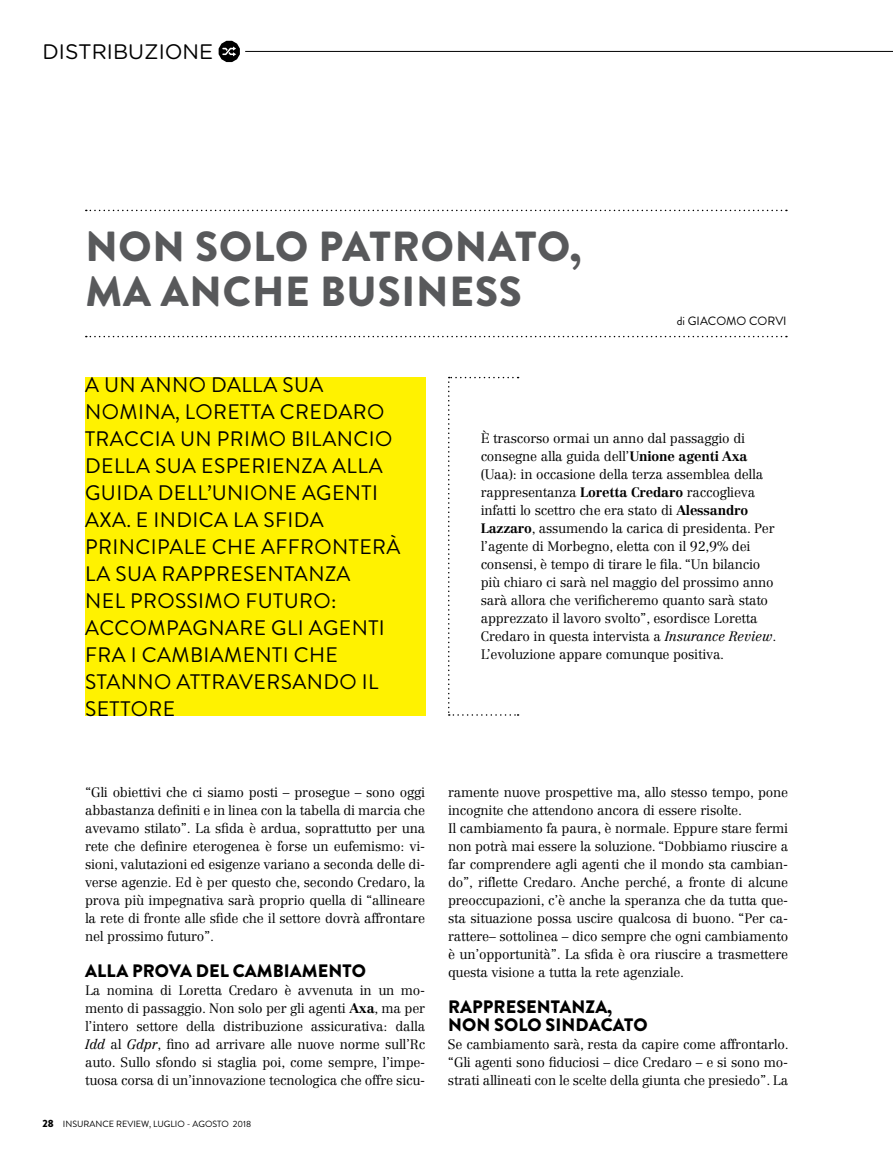
<style>
.page{position:relative;width:893px;height:1170px;background:#fff}
.page>*{position:absolute;margin:0;border:0;box-sizing:border-box;transform-origin:0 0}
.t1{font:900 42px/45px "Brandon Grotesque";letter-spacing:.02em;color:#58595b}
.t2{font:21px/27px "Brandon Grotesque";letter-spacing:.02em;color:#000}
.t3{font:21px "Gotham Rounded";color:#000}
.t4{font:900 18px/18px "Brandon Grotesque";letter-spacing:.005em;color:#000}
.t5{font:300 13.5px/18px "Centennial LT Std";letter-spacing:-.015em;color:#000;text-align:justify}
.t6{font:12px "Brandon Grotesque";color:#000}
.t7{font:9px "Brandon Grotesque";color:#000}
.s1{font-weight:700}
.s2{font-style:italic}
.s3{font-weight:900;font-size:10.5px}
</style>
<div class="page">
<svg style="left:219px;top:41px;width:21px;height:21px"></svg>
<div style="left:85px;top:377px;width:340px;height:338px;background:#fff200"></div>
<svg style="left:86px;top:336px;width:701px;height:1px"></svg>
<svg style="left:86px;top:210px;width:701px;height:1px"></svg>
<svg style="left:448px;top:377px;width:71px;height:338px"></svg>
<hr style="left:245px;top:51px;width:648px;height:1px;background:#000">
<h2 class="t3" style="left:43px;top:37px;width:172px">DISTRIBUZIONE</h2>
<h1 class="t1" style="left:85px;top:225px;width:498px">NON SOLO PATRONATO,<br>MA ANCHE BUSINESS</h1>
<p class="t6" style="left:677px;top:313px;width:111px">di GIACOMO CORVI</p>
<p class="t2" style="left:85px;top:371px;width:317px">A UN ANNO DALLA SUA<br>NOMINA, LORETTA CREDARO<br>TRACCIA UN PRIMO BILANCIO<br>DELLA SUA ESPERIENZA ALLA<br>GUIDA DELL’UNIONE AGENTI<br>AXA. E INDICA LA SFIDA<br>PRINCIPALE CHE AFFRONTERÀ<br>LA SUA RAPPRESENTANZA<br>NEL PROSSIMO FUTURO:<br>ACCOMPAGNARE GLI AGENTI<br>FRA I CAMBIAMENTI CHE<br>STANNO ATTRAVERSANDO IL<br>SETTORE</p>
<p class="t5" style="left:481px;top:429px;width:297px;text-align:left">È trascorso ormai un anno dal passaggio di consegne alla guida dell’<span class="s1">Unione agenti Axa </span>(Uaa): in occasione della terza assemblea della rappresentanza <span class="s1">Loretta Credaro</span> raccoglieva infatti lo scettro che era stato di <span class="s1">Alessandro Lazzaro</span>, assumendo la carica di presidenta. Per l’agente di Morbegno, eletta con il 92,9% dei consensi, è tempo di tirare le fila. “Un bilancio più chiaro ci sarà nel maggio del prossimo anno sarà allora che verificheremo quanto sarà stato apprezzato il lavoro svolto”, esordisce Loretta Credaro in questa intervista a <span class="s2">Insurance Review</span>.<br>L’evoluzione appare comunque positiva.</p>
<p class="t5" style="left:85px;top:782px;width:342px">“Gli obiettivi che ci siamo posti – prosegue – sono oggi abbastanza definiti e in linea con la tabella di marcia che avevamo stilato”. La sfida è ardua, soprattutto per una rete che definire eterogenea è forse un eufemismo: vi&shy;sioni, valutazioni ed esigenze variano a seconda delle di&shy;verse agenzie. Ed è per questo che, secondo Credaro, la prova più impegnativa sarà proprio quella di “allineare la rete di fronte alle sfide che il settore dovrà affrontare nel prossimo futuro”.</p>
<h3 class="t4" style="left:85px;top:961px;width:282px">ALLA PROVA DEL CAMBIAMENTO</h3>
<p class="t5" style="left:85px;top:981px;width:342px">La nomina di Loretta Credaro è avvenuta in un mo&shy;mento di passaggio. Non solo per gli agenti <span class="s1">Axa</span>, ma per l’intero settore della distribuzione assicurativa: dalla <span class="s2">Idd</span> al <span class="s2">Gdpr</span>, fino ad arrivare alle nuove norme sull’Rc auto. Sullo sfondo si staglia poi, come sempre, l’impe&shy;tuosa corsa di un’innovazione tecnologica che offre sicu-</p>
<p class="t7" style="left:43px;top:1117px;width:210px"><span class="s3">28</span> INSURANCE REVIEW, LUGLIO - AGOSTO 2018</p>
<p class="t5" style="left:448px;top:783px;width:342px;text-align:left">ramente nuove prospettive ma, allo stesso tempo, pone incognite che attendono ancora di essere risolte.<br>Il cambiamento fa paura, è normale. Eppure stare fermi non potrà mai essere la soluzione. “Dobbiamo riuscire a far comprendere agli agenti che il mondo sta cambian&shy;do”, riflette Credaro. Anche perché, a fronte di alcune preoccupazioni, c’è anche la speranza che da tutta que&shy;sta situazione possa uscire qualcosa di buono. “Per ca&shy;rattere– sottolinea – dico sempre che ogni cambiamento è un’opportunità”. La sfida è ora riuscire a trasmettere questa visione a tutta la rete agenziale.</p>
<h3 class="t4" style="left:448px;top:997px;width:201px">RAPPRESENTANZA,<br>NON SOLO SINDACATO</h3>
<p class="t5" style="left:448px;top:1035px;width:342px">Se cambiamento sarà, resta da capire come affrontarlo. “Gli agenti sono fiduciosi – dice Credaro – e si sono mo&shy;strati allineati con le scelte della giunta che presiedo”. La</p>
</div>
